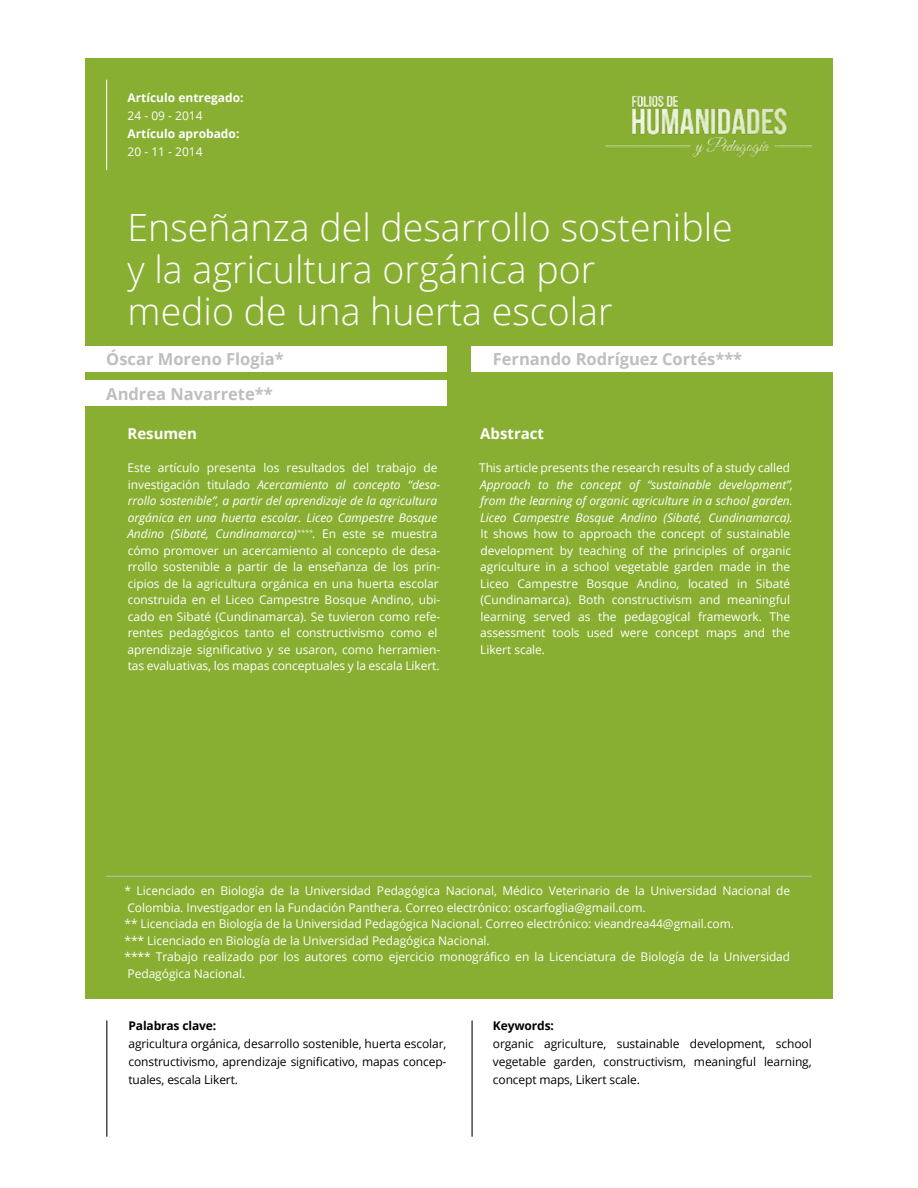
<style>
.page{position:relative;width:918px;height:1188px;background:#fff}
.page>*{position:absolute;margin:0;border:0;box-sizing:border-box;transform-origin:0 0}
.t1{font:300 37.5px/42px "Open Sans";color:#fff}
.t2{font:700 16.5px "Open Sans";color:#bcbec0}
.t3{font:700 15px "Open Sans";color:#fff}
.t4{font:12px/16.5px "Open Sans";letter-spacing:-.005em;color:#fff}
.t5{font:12px/18px "Open Sans";letter-spacing:-.01em;color:#000;text-align:justify}
.t6{font:italic 12px/16.5px "Open Sans";letter-spacing:-.005em;color:#fff;text-align:justify}
.t7{font:700 12px "Open Sans";color:#fff}
.t8{font:700 12px "Open Sans";letter-spacing:-.01em;color:#000}
.s1{font-style:italic}
</style>
<div class="page">
<div style="left:85px;top:58px;width:748px;height:941px;background:#88af31"></div>
<div style="left:85px;top:347px;width:361px;height:25px;background:#fff"></div>
<div style="left:472px;top:347px;width:361px;height:25px;background:#fff"></div>
<div style="left:85px;top:381px;width:361px;height:25px;background:#fff"></div>
<hr style="left:106px;top:80px;width:1px;height:90px;background:#fff">
<hr style="left:106px;top:1020px;width:1px;height:117px;background:#000">
<hr style="left:472px;top:1020px;width:1px;height:117px;background:#000">
<hr style="left:106px;top:876px;width:706px;height:1px;background:#bcbec0">
<img style="left:605px;top:95px;width:207px;height:63px">
<p class="t7" style="left:128px;top:90px;width:118px">Artículo entregado:</p>
<p class="t4" style="left:128px;top:108px;width:77px">24 - 09 - 2014</p>
<p class="t7" style="left:128px;top:126px;width:113px">Artículo aprobado:</p>
<p class="t4" style="left:128px;top:144px;width:77px">20 - 11 - 2014</p>
<h1 class="t1" style="left:128px;top:206px;width:607px">Enseñanza del desarrollo sostenible y la agricultura orgánica por<br>medio de una huerta escolar</h1>
<h2 class="t2" style="left:106px;top:348px;width:179px">Óscar Moreno Flogia*</h2>
<h2 class="t2" style="left:493px;top:348px;width:251px">Fernando Rodríguez Cortés***</h2>
<h2 class="t2" style="left:106px;top:382px;width:168px">Andrea Navarrete**</h2>
<p class="t3" style="left:127px;top:423px;width:71px">Resumen</p>
<p class="t4" style="left:127px;top:459px;width:315px">Este artículo presenta los resultados del trabajo de investigación titulado <span class="s1">Acercamiento al concepto “desa&shy;rrollo sostenible”, a partir del aprendizaje de la agricultura orgánica en una huerta escolar. Liceo Campestre Bosque Andino (Sibaté, Cundinamarca)</span><sup>****</sup><span class="s1">.</span> En este se muestra cómo promover un acercamiento al concepto de desa&shy;rrollo sostenible a partir de la enseñanza de los prin&shy;cipios de la agricultura orgánica en una huerta escolar construida en el Liceo Campestre Bosque Andino, ubi&shy;cado en Sibaté (Cundinamarca). Se tuvieron como refe&shy;rentes pedagógicos tanto el constructivismo como el aprendizaje significativo y se usaron, como herramien&shy;tas evaluativas, los mapas conceptuales y la escala Likert.</p>
<p class="t3" style="left:480px;top:423px;width:65px">Abstract</p>
<p class="t4" style="left:479px;top:459px;width:313px">This article presents the research results of a study called</p>
<p class="t6" style="left:480px;top:476px;width:315px">Approach to the concept of “sustainable development”, from the learning of organic agriculture in a school garden.<br>Liceo Campestre Bosque Andino (Sibaté, Cundinamarca).</p>
<p class="t4" style="left:480px;top:525px;width:313px;text-align:justify">It shows how to approach the concept of sustainable development by teaching of the principles of organic agriculture in a school vegetable garden made in the Liceo Campestre Bosque Andino, located in Sibaté (Cundinamarca). Both constructivism and meaningful learning served as the pedagogical framework. The assessment tools used were concept maps and the Likert scale.</p>
<p class="t4" style="left:124px;top:883px;width:667px">* Licenciado en Biología de la Universidad Pedagógica Nacional, Médico Veterinario de la Universidad Nacional de Colombia. Investigador en la Fundación Panthera. Correo electrónico: oscarfoglia@gmail.com.<br>** Licenciada en Biología de la Universidad Pedagógica Nacional. Correo electrónico: vieandrea44@gmail.com.<br>*** Licenciado en Biología de la Universidad Pedagógica Nacional.<br>**** Trabajo realizado por los autores como ejercicio monográfico en la Licenciatura de Biología de la Universidad Pedagógica Nacional.</p>
<p class="t8" style="left:128px;top:1017px;width:89px">Palabras clave:</p>
<p class="t5" style="left:128px;top:1034px;width:319px">agricultura orgánica, desarrollo sostenible, huerta escolar, constructivismo, aprendizaje significativo, mapas concep&shy;tuales, escala Likert.</p>
<p class="t8" style="left:493px;top:1017px;width:63px">Keywords:</p>
<p class="t5" style="left:493px;top:1034px;width:320px">organic agriculture, sustainable development, school vegetable garden, constructivism, meaningful learning, concept maps, Likert scale.</p>
</div>
